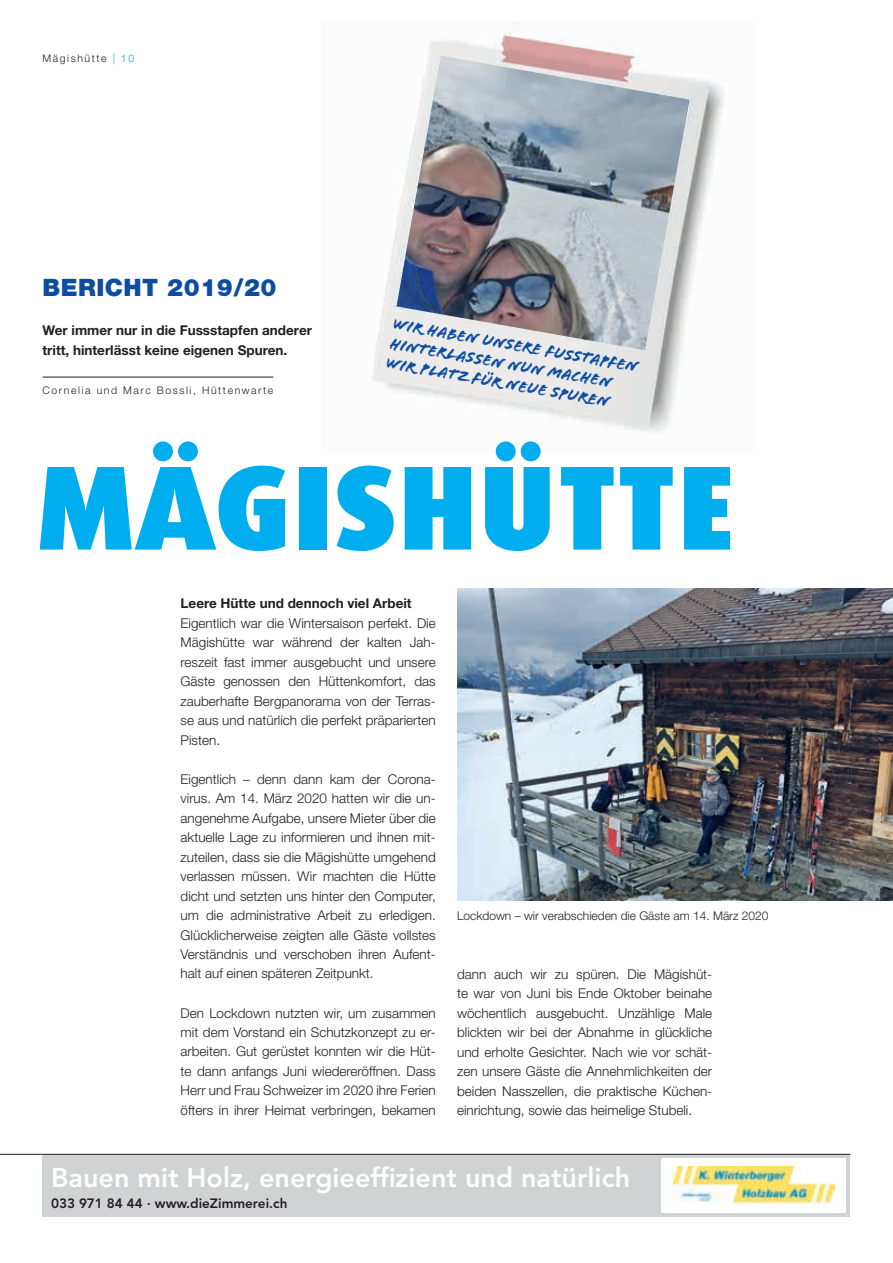
<style>
.page{position:relative;width:893px;height:1263px;background:#fff}
.page>*{position:absolute;margin:0;border:0;box-sizing:border-box;transform-origin:0 0}
.t1{font:900 120px "Dax OT";letter-spacing:.01em;color:#00aeef}
.t2{font:800 27px "Avenir LT Std";color:#fff}
.t3{font:900 24px "Helvetica Neue LT Std";letter-spacing:.02em;color:#0d4da1}
.t4{font:16.5px/19.8px "Flood Std";color:#0d4da1}
.t5{font:300 13.5px/19.5px "Helvetica Neue LT Std";color:#231f20;text-align:justify}
.t6{font:700 13.5px/19.5px "Helvetica Neue LT Std";color:#231f20}
.t7{font:800 13.5px "Avenir LT Std";color:#231f20}
.t8{font:300 12px "Helvetica Neue LT Std";color:#231f20}
.t9{font:300 10.5px "Helvetica Neue LT Std";letter-spacing:.15em;color:#231f20}
.s1{color:#00aeef}
</style>
<div class="page">
<img style="left:371px;top:22px;width:353px;height:410px">
<img style="left:397px;top:56px;width:292px;height:294px">
<div style="left:43px;top:1154px;width:807px;height:63px;background:#d1d2d4"></div>
<div style="left:661px;top:1158px;width:185px;height:54px;background:#fff"></div>
<img style="left:672px;top:1167px;width:163px;height:37px">
<hr style="left:0;top:1154px;width:850px;height:1px;background:#231f20">
<hr style="left:43px;top:377px;width:230px;height:1px;background:#231f20">
<img style="left:457px;top:589px;width:436px;height:312px">
<p class="t9" style="left:43px;top:52px;width:93px">Mägishütte <span class="s1">| 10</span></p>
<h3 class="t3" style="left:43px;top:273px;width:236px">BERICHT 2019/20</h3>
<p class="t6" style="left:43px;top:320px;width:271px">Wer immer nur in die Fussstapfen anderer tritt, hinterlässt keine eigenen Spuren.</p>
<p class="t9" style="left:43px;top:383px;width:232px">Cornelia und Marc Bossli, Hüttenwarte</p>
<p class="t4" style="left:395px;top:314px;width:250px;rotate:10deg">Wir haben unsere Fusstapfen hinterlassen nun machen wir Platz für neue Spuren</p>
<h1 class="t1" style="left:37px;top:430px;width:700px">MÄGISHÜTTE</h1>
<p class="t6" style="left:181px;top:593px;width:233px">Leere Hütte und dennoch viel Arbeit</p>
<p class="t5" style="left:181px;top:613px;width:257px">Eigentlich war die Wintersaison perfekt. Die Mägishütte war während der kalten Jah&shy;reszeit fast immer ausgebucht und unsere Gäste genossen den Hüttenkomfort, das zauberhafte Bergpanorama von der Terras&shy;se aus und natürlich die perfekt präparierten Pisten.</p>
<p class="t5" style="left:181px;top:769px;width:257px">Eigentlich – denn dann kam der Corona&shy;virus. Am 14. März 2020 hatten wir die un&shy;angenehme Aufgabe, unsere Mieter über die aktuelle Lage zu informieren und ihnen mit&shy;zuteilen, dass sie die Mägishütte umgehend verlassen müssen. Wir machten die Hütte dicht und setzten uns hinter den Computer, um die administrative Arbeit zu erledigen.<br>Glücklicherweise zeigten alle Gäste vollstes Verständnis und verschoben ihren Aufent&shy;halt auf einen späteren Zeitpunkt.</p>
<p class="t5" style="left:181px;top:1003px;width:257px">Den Lockdown nutzten wir, um zusammen mit dem Vorstand ein Schutzkonzept zu er&shy;arbeiten. Gut gerüstet konnten wir die Hüt&shy;te dann anfangs Juni wiedereröffnen. Dass Herr und Frau Schweizer im 2020 ihre Ferien öfters in ihrer Heimat verbringen, bekamen</p>
<p class="t8" style="left:457px;top:908px;width:313px">Lockdown – wir verabschieden die Gäste am 14. März 2020</p>
<p class="t5" style="left:457px;top:964px;width:257px">dann auch wir zu spüren. Die Mägishüt&shy;te war von Juni bis Ende Oktober beinahe wöchentlich ausgebucht. Unzählige Male blickten wir bei der Abnahme in glückliche und erholte Gesichter. Nach wie vor schät&shy;zen unsere Gäste die Annehmlichkeiten der beiden Nasszellen, die praktische Küchen&shy;einrichtung, sowie das heimelige Stubeli.</p>
<h2 class="t2" style="left:51px;top:1161px;width:581px">Bauen mit Holz, energieeffizient und natürlich</h2>
<p class="t7" style="left:51px;top:1195px;width:238px">033 971 84 44 · www.dieZimmerei.ch</p>
</div>
